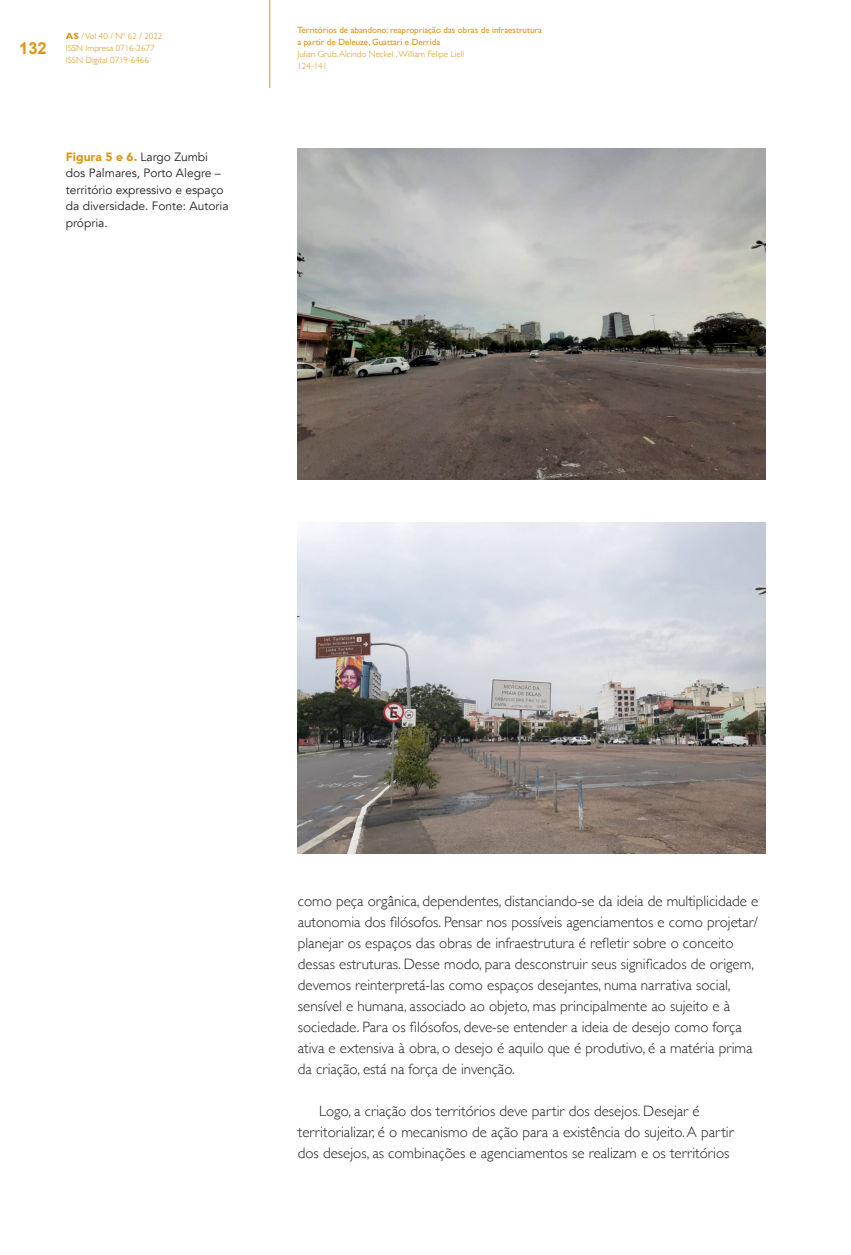
<style>
.page{position:relative;width:851px;height:1255px;background:#fff}
.page>*{position:absolute;margin:0;border:0;box-sizing:border-box;transform-origin:0 0}
.t1{font:700 16.5px "Arial";color:#de9418}
._04_cuerpo_texto{font:300 15px/21px "Gill Sans";color:#231f20}
._08_notas_al_pie{font:12px/16.5px "Avenir";color:#231f20}
.t2{font:300 9px/12px "Gill Sans";color:#de9418}
.t3{font:9px/12px "Gill Sans";color:#de9418}
.s1{font-weight:700}
.s2{font-weight:900;color:#de9418}
</style>
<div class="page">
<hr style="left:269px;top:0;width:1px;height:88px;background:#de9418">
<img style="left:298px;top:149px;width:467px;height:331px">
<img style="left:298px;top:522px;width:467px;height:331px">
<p class="t1" style="left:19px;top:37px;width:29px">132</p>
<p class="t2" style="left:66px;top:29px;width:98px"><span class="s1">AS</span> / Vol 40 / Nº 62 / 2022<br>ISSN Impresa 0716-2677<br>ISSN Digital 0719-6466</p>
<p class="_08_notas_al_pie" style="left:66px;top:149px;width:164px"><span class="s2">Figura 5 e 6.</span> Largo Zumbi dos Palmares, Porto Alegre – território expressivo e espaço da diversidade. Fonte: Autoria própria.</p>
<p class="t3" style="left:297px;top:24px;width:246px">Territórios de abandono: reapropriação das obras de infraestrutura a partir de Deleuze, Guattari e Derrida</p>
<p class="t2" style="left:297px;top:47px;width:168px">Julian Grub, Alcindo Neckel , William Felipe Liell<br>124-141</p>
<p class="_04_cuerpo_texto" style="left:298px;top:890px;width:462px">como peça orgânica, dependentes, distanciando-se da ideia de multiplicidade e autonomia dos filósofos. Pensar nos possíveis agenciamentos e como projetar/ planejar os espaços das obras de infraestrutura é refletir sobre o conceito dessas estruturas. Desse modo, para desconstruir seus significados de origem, devemos reinterpretá-las como espaços desejantes, numa narrativa social, sensível e humana, associado ao objeto, mas principalmente ao sujeito e à sociedade. Para os filósofos, deve-se entender a ideia de desejo como força ativa e extensiva à obra, o desejo é aquilo que é produtivo, é a matéria prima da criação, está na força de invenção.</p>
<p class="_04_cuerpo_texto" style="left:298px;top:1100px;width:437px;text-indent:21px">Logo, a criação dos territórios deve partir dos desejos. Desejar é territorializar, é o mecanismo de ação para a existência do sujeito. A partir dos desejos, as combinações e agenciamentos se realizam e os territórios</p>
</div>
